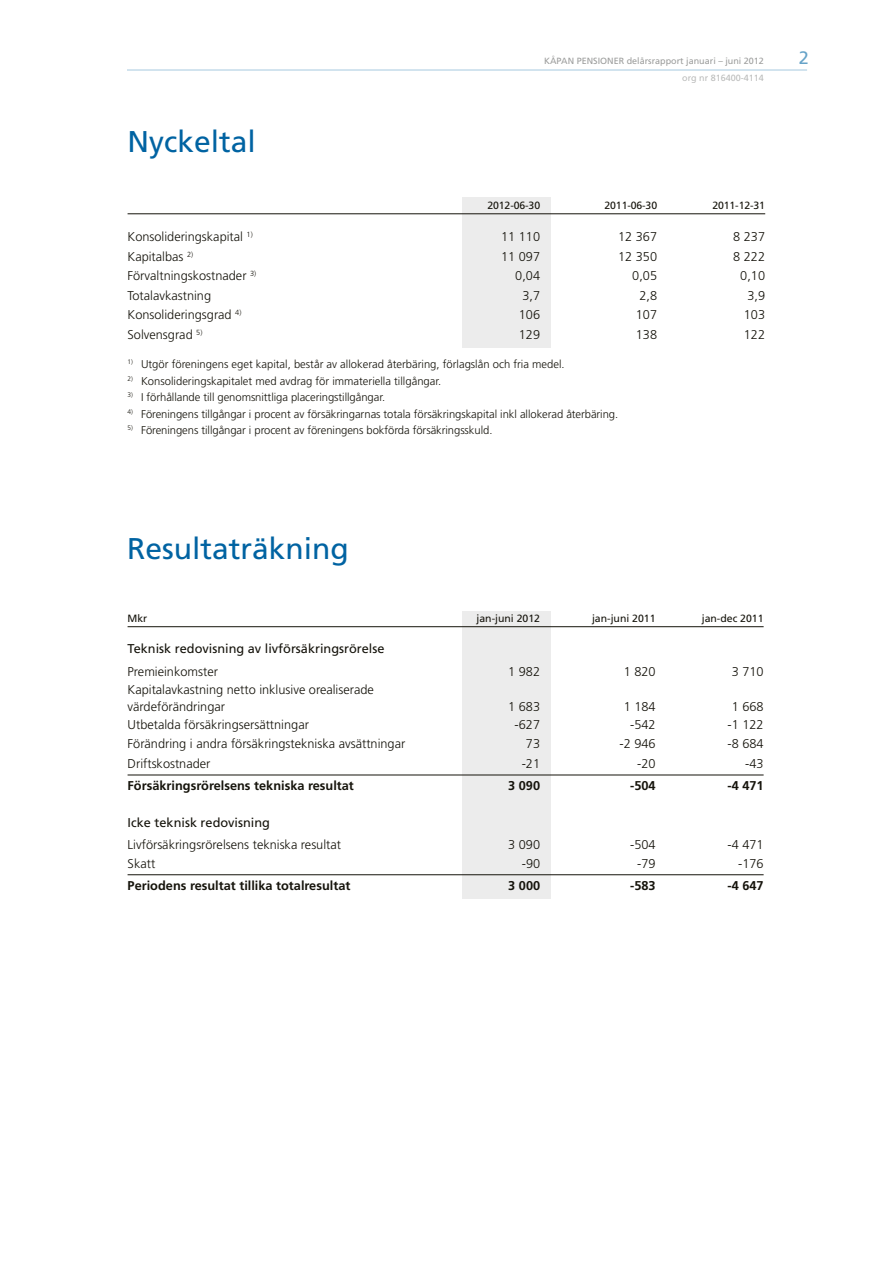
<style>
.page{position:relative;width:893px;height:1263px;background:#fff}
.page>*{position:absolute;margin:0;border:0;box-sizing:border-box;transform-origin:0 0}
.t1{font:30px "Frutiger";color:#0063a2}
.t2{font:18px "Frutiger";color:#66a3c8}
.t3{font:300 12.75px/16.5px "Frutiger";color:#15130b}
.t4{font:700 12.75px "Frutiger";color:#15130b}
.t5{font:12.75px "Frutiger";color:#15130b}
.t6{font:300 11.25px "Frutiger";letter-spacing:-.005em;color:#15130b}
.t7{font:10.5px "Frutiger";color:#15130b}
.t8{font:9px "Frutiger";color:#9c9d9c}
.t9{font:9px "Frutiger";color:#bbbcbb}
</style>
<div class="page">
<hr style="left:84px;top:70px;width:723px;height:1px;background:#a6c9df">
<div style="left:62px;top:60px;width:65px;height:24px;background:#fff"></div>
<div style="left:462px;top:197px;width:88px;height:151px;background:#ececec"></div>
<div style="left:462px;top:611px;width:88px;height:287px;background:#ececec"></div>
<hr style="left:128px;top:213px;width:637px;height:1px;background:#15130b">
<hr style="left:128px;top:626px;width:636px;height:1px;background:#15130b">
<hr style="left:128px;top:775px;width:636px;height:1px;background:#15130b">
<hr style="left:128px;top:874px;width:636px;height:1px;background:#15130b">
<h1 class="t1" style="left:128px;top:124px;width:130px">Nyckeltal</h1>
<p class="t8" style="left:544px;top:55px;width:221px">Kåpan pensioner delårsrapport januari – juni 2012</p>
<h2 class="t2" style="left:799px;top:47px;width:12px">2</h2>
<p class="t9" style="left:682px;top:72px;width:83px">org nr 816400-4114</p>
<p class="t7" style="left:487px;top:199px;width:54px">2012-06-30</p>
<p class="t7" style="left:604px;top:199px;width:54px">2011-06-30</p>
<p class="t7" style="left:712px;top:199px;width:54px">2011-12-31</p>
<p class="t3" style="left:128px;top:229px;width:127px">Konsolideringskapital <sup>1)</sup></p>
<p class="t3" style="left:501px;top:229px;width:40px">11 110</p>
<p class="t3" style="left:618px;top:229px;width:40px">12 367</p>
<p class="t3" style="left:733px;top:229px;width:33px">8 237</p>
<p class="t3" style="left:128px;top:248px;width:67px">Kapitalbas <sup>2)</sup></p>
<p class="t3" style="left:501px;top:248px;width:40px">11 097</p>
<p class="t3" style="left:618px;top:248px;width:40px">12 350</p>
<p class="t3" style="left:733px;top:248px;width:33px">8 222</p>
<p class="t3" style="left:128px;top:268px;width:130px">Förvaltningskostnader <sup>3)</sup></p>
<p class="t3" style="left:515px;top:268px;width:26px">0,04</p>
<p class="t3" style="left:632px;top:268px;width:26px">0,05</p>
<p class="t3" style="left:740px;top:268px;width:26px">0,10</p>
<p class="t3" style="left:128px;top:287px;width:85px">Totalavkastning</p>
<p class="t3" style="left:522px;top:287px;width:19px">3,7</p>
<p class="t3" style="left:639px;top:287px;width:19px">2,8</p>
<p class="t3" style="left:747px;top:287px;width:19px">3,9</p>
<p class="t3" style="left:128px;top:307px;width:115px">Konsolideringsgrad <sup>4)</sup></p>
<p class="t3" style="left:519px;top:307px;width:23px">106</p>
<p class="t3" style="left:636px;top:307px;width:23px">107</p>
<p class="t3" style="left:744px;top:307px;width:23px">103</p>
<p class="t3" style="left:128px;top:326px;width:76px">Solvensgrad <sup>5)</sup></p>
<p class="t3" style="left:519px;top:326px;width:23px">129</p>
<p class="t3" style="left:636px;top:326px;width:23px">138</p>
<p class="t3" style="left:744px;top:326px;width:23px">122</p>
<p class="t6" style="left:128px;top:358px;width:439px"><sup>1)</sup> Utgör föreningens eget kapital, består av allokerad återbäring, förlagslån och fria medel.</p>
<p class="t6" style="left:128px;top:374px;width:315px"><sup>2)</sup> Konsolideringskapitalet med avdrag för immateriella tillgångar.</p>
<p class="t6" style="left:128px;top:391px;width:259px"><sup>3)</sup> I förhållande till genomsnittliga placeringstillgångar.</p>
<p class="t6" style="left:128px;top:407px;width:492px"><sup>4)</sup> Föreningens tillgångar i procent av försäkringarnas totala försäkringskapital inkl allokerad återbäring.</p>
<p class="t6" style="left:128px;top:424px;width:366px"><sup>5)</sup> Föreningens tillgångar i procent av föreningens bokförda försäkringsskuld.</p>
<h1 class="t1" style="left:127px;top:531px;width:223px">Resultaträkning</h1>
<p class="t7" style="left:128px;top:612px;width:21px">Mkr</p>
<p class="t7" style="left:476px;top:612px;width:65px">jan-juni 2012</p>
<p class="t7" style="left:592px;top:612px;width:65px">jan-juni 2011</p>
<p class="t7" style="left:702px;top:612px;width:63px">jan-dec 2011</p>
<p class="t5" style="left:128px;top:641px;width:258px">Teknisk redovisning av livförsäkringsrörelse</p>
<p class="t3" style="left:128px;top:663px;width:92px">Premieinkomster</p>
<p class="t3" style="left:508px;top:663px;width:33px">1 982</p>
<p class="t3" style="left:624px;top:663px;width:33px">1 820</p>
<p class="t3" style="left:732px;top:663px;width:33px">3 710</p>
<p class="t3" style="left:128px;top:682px;width:248px">Kapitalavkastning netto inklusive orealiserade värdeförändringar</p>
<p class="t3" style="left:508px;top:698px;width:33px">1 683</p>
<p class="t3" style="left:624px;top:698px;width:33px">1 184</p>
<p class="t3" style="left:732px;top:698px;width:33px">1 668</p>
<p class="t3" style="left:128px;top:717px;width:183px">Utbetalda försäkringsersättningar</p>
<p class="t3" style="left:515px;top:717px;width:27px">-627</p>
<p class="t3" style="left:630px;top:717px;width:27px">-542</p>
<p class="t3" style="left:727px;top:717px;width:38px">-1 122</p>
<p class="t3" style="left:128px;top:735px;width:279px">Förändring i andra försäkringstekniska avsättningar</p>
<p class="t3" style="left:526px;top:735px;width:16px">73</p>
<p class="t3" style="left:619px;top:735px;width:38px">-2 946</p>
<p class="t3" style="left:727px;top:735px;width:38px">-8 684</p>
<p class="t3" style="left:128px;top:755px;width:84px">Driftskostnader</p>
<p class="t3" style="left:522px;top:755px;width:20px">-21</p>
<p class="t3" style="left:637px;top:755px;width:20px">-20</p>
<p class="t3" style="left:745px;top:755px;width:20px">-43</p>
<p class="t4" style="left:128px;top:778px;width:228px">Försäkringsrörelsens tekniska resultat</p>
<p class="t4" style="left:508px;top:778px;width:33px">3 090</p>
<p class="t4" style="left:630px;top:778px;width:27px">-504</p>
<p class="t4" style="left:727px;top:778px;width:38px">-4 471</p>
<p class="t5" style="left:128px;top:814px;width:144px">Icke teknisk redovisning</p>
<p class="t3" style="left:128px;top:837px;width:215px">Livförsäkringsrörelsens tekniska resultat</p>
<p class="t3" style="left:508px;top:837px;width:33px">3 090</p>
<p class="t3" style="left:630px;top:837px;width:27px">-504</p>
<p class="t3" style="left:727px;top:837px;width:38px">-4 471</p>
<p class="t3" style="left:128px;top:855px;width:29px">Skatt</p>
<p class="t3" style="left:522px;top:855px;width:20px">-90</p>
<p class="t3" style="left:637px;top:855px;width:20px">-79</p>
<p class="t3" style="left:738px;top:855px;width:27px">-176</p>
<p class="t4" style="left:128px;top:878px;width:224px">Periodens resultat tillika totalresultat</p>
<p class="t4" style="left:508px;top:878px;width:33px">3 000</p>
<p class="t4" style="left:630px;top:878px;width:27px">-583</p>
<p class="t4" style="left:727px;top:878px;width:38px">-4 647</p>
</div>
